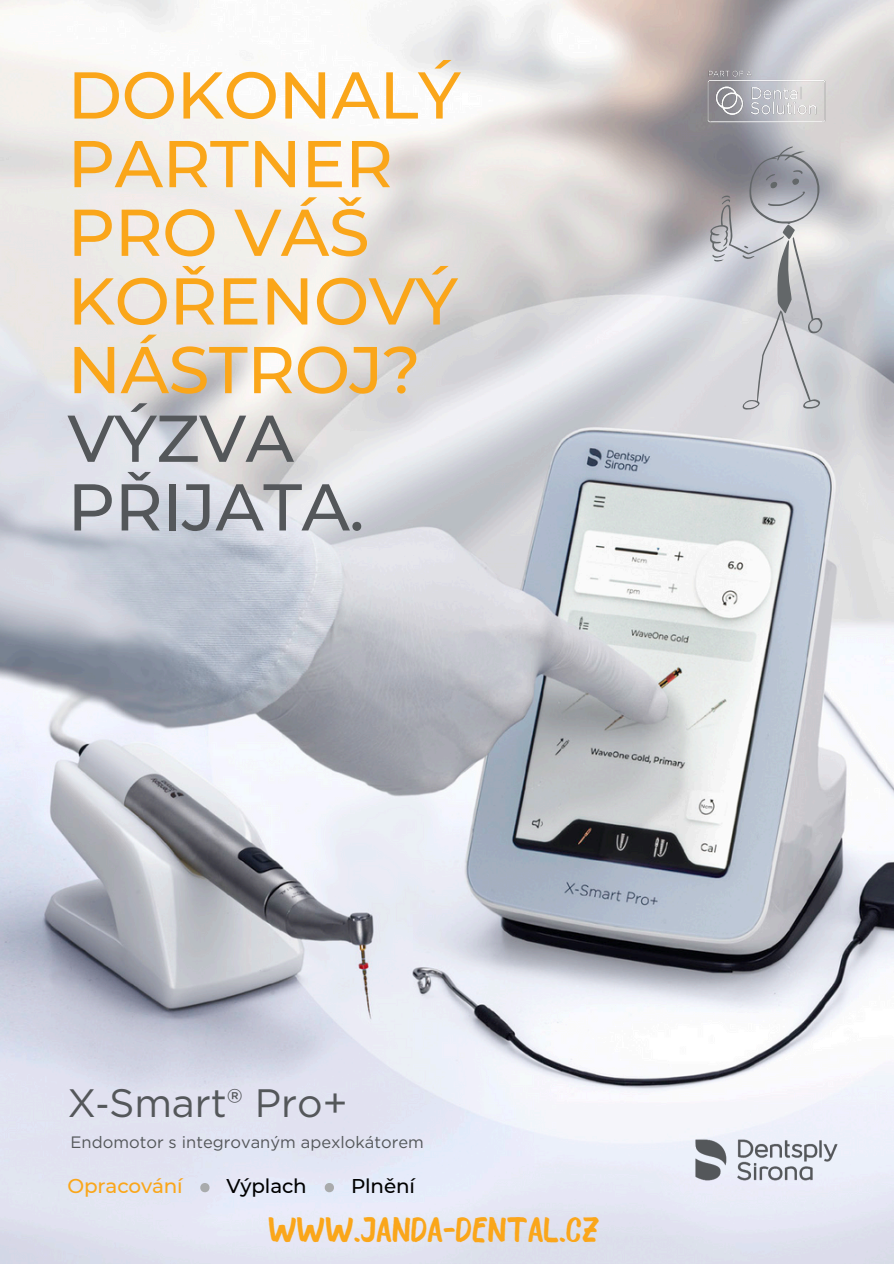
<style>
.page{position:relative;width:894px;height:1264px;background:#fff}
.page>*{position:absolute;margin:0;border:0;box-sizing:border-box;transform-origin:0 0}
.t1{font:500 66px/68.7px "Montserrat";letter-spacing:-.01em;color:#faa61a}
.t2{font:39.6px "Gotham";color:#54575a}
.t3{font:33.9px "Bosk";color:#faa61a}
.t4{font:500 19.95px "Montserrat";letter-spacing:-.01em;color:#000}
.t5{font:500 19.95px "Montserrat";letter-spacing:-.01em;color:#faa61a}
.t6{font:16.5px "Gotham";color:#54575a}
.s1{color:#54575a}
.s2{font-family:"Noto Sans"}
</style>
<div class="page">
<img style="left:0;top:0;width:893px;height:1263px">
<svg style="left:200px;top:1182px;width:9px;height:10px"></svg>
<svg style="left:324px;top:1182px;width:10px;height:10px"></svg>
<img style="left:699px;top:64px;width:133px;height:65px">
<img style="left:688px;top:1132px;width:156px;height:55px">
<svg style="left:709px;top:146px;width:113px;height:263px;background:#bebec3"></svg>
<p class="t1" style="left:68px;top:60px;width:394px">DOKONALÝ<br>PARTNER<br>PRO VÁŠ<br>KOŘENOVÝ<br>NÁSTROJ?<br><span class="s1">VÝZVA<br>PŘIJATA.</span></p>
<h4 class="t2" style="left:68px;top:1078px;width:281px">X<span class="s2">‑</span>Smart® Pro+</h4>
<h2 class="t6" style="left:71px;top:1132px;width:355px">Endomotor s integrovaným apexlokátorem</h2>
<p class="t5" style="left:68px;top:1173px;width:117px">Opracování</p>
<h4 class="t4" style="left:226px;top:1173px;width:82px">Výplach</h4>
<h4 class="t4" style="left:351px;top:1173px;width:65px">Plnění</h4>
<h3 class="t3" style="left:268px;top:1216px;width:333px">WWW.JANDA-DENTAL.CZ</h3>
</div>
